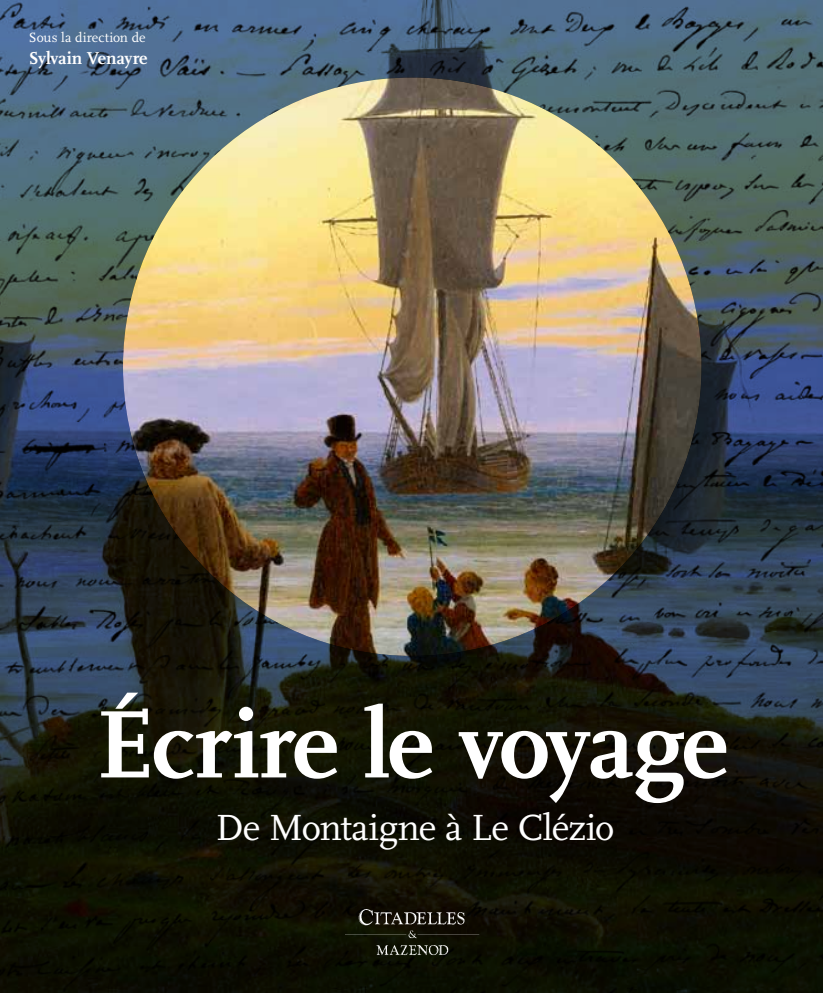
<style>
.page{position:relative;width:823px;height:993px;background:#fff}
.page>*{position:absolute;margin:0;border:0;box-sizing:border-box;transform-origin:0 0}
.t1{font:700 100px "Scala";letter-spacing:-.025em;color:#fff}
.t2{font:38px "Scala";letter-spacing:-.015em;color:#fff}
.t3{font:700 18px "Scala";letter-spacing:-.005em;color:#fff}
.t4{font:14px "Scala";letter-spacing:.005em;color:#fff}
</style>
<div class="page">
<img style="left:0;top:0;width:822px;height:992px">
<img style="left:344px;top:909px;width:135px;height:47px">
<p class="t4" style="left:29px;top:29px;width:118px">Sous la direction de</p>
<p class="t3" style="left:29px;top:48px;width:120px">Sylvain Venayre</p>
<h1 class="t1" style="left:96px;top:688px;width:633px">Écrire le voyage</h1>
<p class="t2" style="left:215px;top:807px;width:400px">De Montaigne à Le Clézio</p>
</div>
